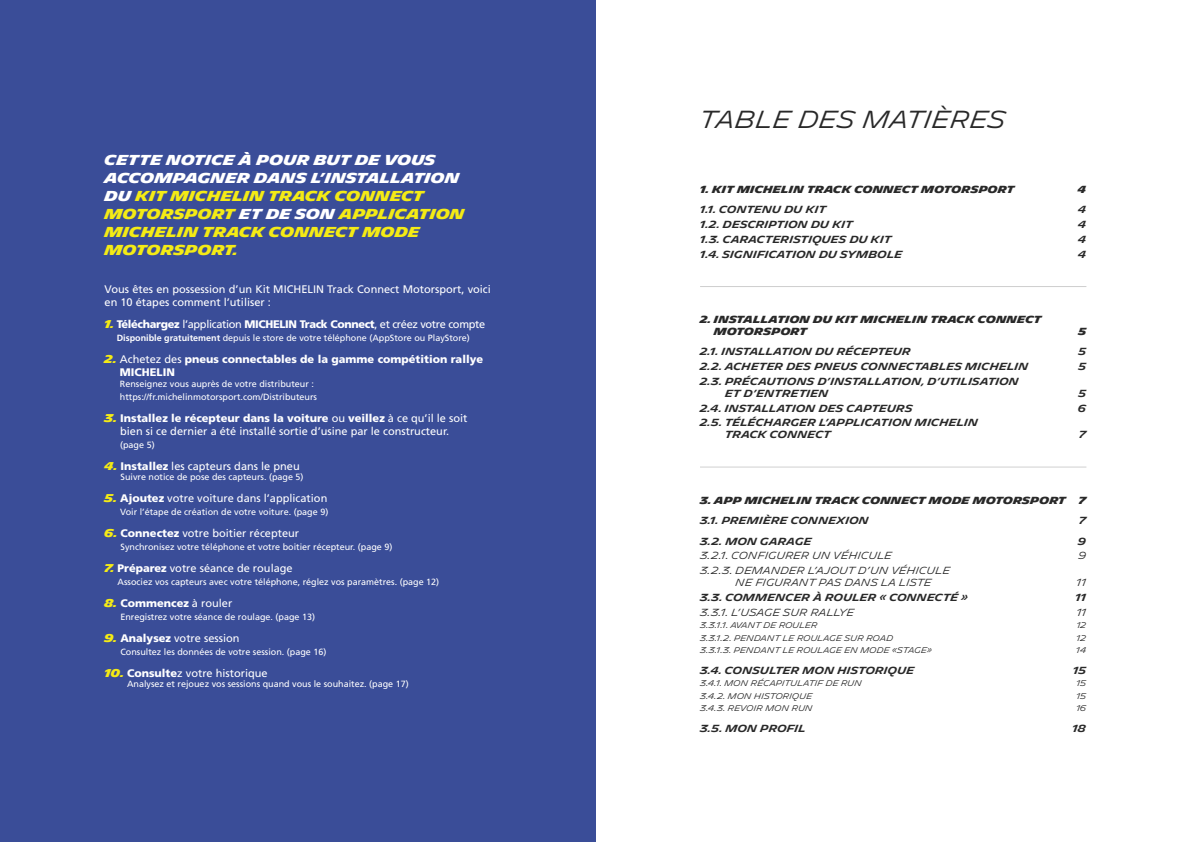
<style>
.page{position:relative;width:1191px;height:842px;background:#fff}
.page>*{position:absolute;margin:0;border:0;box-sizing:border-box;transform-origin:0 0}
.t1{font:300 24px "Michelin";color:#292929}
.t2{font:700 14px/18px "Michelin";color:#f4eb15}
.t3{font:11px/13.2px "Frutiger LT Std";color:#fff}
.t4{font:900 11px/13.2px "Frutiger LT Std";color:#fff}
.t5{font:11px "Frutiger LT Std";letter-spacing:-.03em;color:#fff}
.t6{font:600 10px/12px "Michelin";color:#292929}
.t7{font:700 10px/12px "Michelin";color:#292929}
.t8{font:300 10px/12px "Michelin";color:#292929}
.t9{font:9px/13.2px "Frutiger LT Std";color:#fff}
.t10{font:300 8px "Michelin";color:#292929}
.s1{color:#fff}
.s2{font-family:"Michelin";font-weight:700;color:#f4eb15}
.s3{font-weight:900}
.s4{font-weight:700}
.s5{font-weight:400}
</style>
<div class="page">
<div style="left:0;top:0;width:595px;height:842px;background:#3a4d98"></div>
<hr style="left:700px;top:286px;width:386px;height:1px;background:#292929">
<hr style="left:700px;top:467px;width:386px;height:1px;background:#292929">
<h2 class="t2" style="left:105px;top:151px;width:362px"><span class="s1">CETTE NOTICE À POUR BUT DE VOUS<br>ACCOMPAGNER DANS L’INSTALLATION<br>DU</span> KIT MICHELIN TRACK CONNECT<br>MOTORSPORT <span class="s1">ET DE SON</span> APPLICATION<br>MICHELIN TRACK CONNECT MODE<br>MOTORSPORT.</h2>
<p class="t3" style="left:105px;top:282px;width:388px">Vous êtes en possession d’un Kit MICHELIN Track Connect Motorsport, voici en 10 étapes comment l’utiliser :</p>
<p class="t5" style="left:105px;top:317px;width:382px"><span class="s2">1.</span> <span class="s3">Téléchargez</span> l’application <span class="s3">MICHELIN Track Connect</span>, et créez votre compte</p>
<p class="t9" style="left:117px;top:331px;width:355px"><span class="s4">Disponible gratuitement</span> depuis le store de votre téléphone (AppStore ou PlayStore)</p>
<p class="t4" style="left:120px;top:352px;width:365px;text-indent:-15px"><span class="s2">2.</span> <span class="s5">Achetez des</span> pneus connectables de la gamme compétition rallye<br>MICHELIN</p>
<p class="t9" style="left:120px;top:377px;width:199px">Renseignez vous auprès de votre distributeur : https://fr.michelinmotorsport.com/Distributeurs</p>
<p class="t3" style="left:105px;top:411px;width:364px;text-align:center"><span class="s2">3.</span> <span class="s3">Installez le récepteur dans la voiture</span> ou <span class="s3">veillez</span> à ce qu’il le soit bien si ce dernier a été installé sortie d’usine par le constructeur.</p>
<p class="t9" style="left:120px;top:438px;width:36px">(page 5)</p>
<p class="t3" style="left:105px;top:459px;width:197px"><span class="s2">4.</span> <span class="s3">Installez</span> les capteurs dans le pneu</p>
<p class="t9" style="left:120px;top:471px;width:185px">Suivre notice de pose des capteurs. (page 5)</p>
<p class="t3" style="left:105px;top:492px;width:224px"><span class="s2">5.</span> <span class="s3">Ajoutez</span> votre voiture dans l’application</p>
<p class="t9" style="left:120px;top:506px;width:210px">Voir l’étape de création de votre voiture. (page 9)</p>
<p class="t3" style="left:105px;top:527px;width:196px"><span class="s2">6.</span> <span class="s3">Connectez</span> votre boitier récepteur</p>
<p class="t9" style="left:121px;top:540px;width:273px">Synchronisez votre téléphone et votre boitier récepteur. (page 9)</p>
<p class="t3" style="left:105px;top:562px;width:190px"><span class="s2">7.</span> <span class="s3">Préparez</span> votre séance de roulage</p>
<p class="t9" style="left:118px;top:575px;width:323px">Associez vos capteurs avec votre téléphone, réglez vos paramètres. (page 12)</p>
<p class="t4" style="left:105px;top:596px;width:129px"><span class="s2">8.</span> Commencez <span class="s5">à rouler</span></p>
<p class="t9" style="left:120px;top:610px;width:196px">Enregistrez votre séance de roulage. (page 13)</p>
<p class="t3" style="left:105px;top:631px;width:136px"><span class="s2">9.</span> <span class="s3">Analysez</span> votre session</p>
<p class="t9" style="left:120px;top:645px;width:208px">Consultez les données de votre session. (page 16)</p>
<p class="t3" style="left:105px;top:666px;width:165px"><span class="s2">10.</span> <span class="s3">Consulte</span>z votre historique</p>
<p class="t9" style="left:127px;top:678px;width:283px">Analysez et rejouez vos sessions quand vous le souhaitez. (page 17)</p>
<h1 class="t1" style="left:700px;top:106px;width:308px">TABLE DES MATIÈRES</h1>
<p class="t7" style="left:700px;top:183px;width:316px">1. KIT MICHELIN TRACK CONNECT MOTORSPORT</p>
<p class="t7" style="left:1078px;top:183px;width:10px">4</p>
<p class="t6" style="left:700px;top:204px;width:128px">1.1. CONTENU DU KIT</p>
<p class="t6" style="left:1078px;top:204px;width:10px">4</p>
<p class="t6" style="left:700px;top:219px;width:154px">1.2. DESCRIPTION DU KIT</p>
<p class="t6" style="left:1078px;top:219px;width:10px">4</p>
<p class="t6" style="left:700px;top:233px;width:193px">1.3. CARACTERISTIQUES DU KIT</p>
<p class="t6" style="left:1078px;top:233px;width:10px">4</p>
<p class="t6" style="left:700px;top:248px;width:204px">1.4. SIGNIFICATION DU SYMBOLE</p>
<p class="t6" style="left:1078px;top:248px;width:10px">4</p>
<p class="t7" style="left:714px;top:313px;width:329px;text-indent:-14px">2. INSTALLATION DU KIT MICHELIN TRACK CONNECT<br>MOTORSPORT</p>
<p class="t7" style="left:1078px;top:325px;width:9px">5</p>
<p class="t6" style="left:700px;top:346px;width:212px">2.1. INSTALLATION DU RÉCEPTEUR</p>
<p class="t6" style="left:1078px;top:346px;width:9px">5</p>
<p class="t6" style="left:700px;top:361px;width:330px">2.2. ACHETER DES PNEUS CONNECTABLES MICHELIN</p>
<p class="t6" style="left:1078px;top:361px;width:9px">5</p>
<p class="t6" style="left:725px;top:375px;width:295px;text-indent:-25px">2.3. PRÉCAUTIONS D’INSTALLATION, D’UTILISATION<br>ET D’ENTRETIEN</p>
<p class="t6" style="left:1078px;top:387px;width:9px">5</p>
<p class="t6" style="left:700px;top:402px;width:214px">2.4. INSTALLATION DES CAPTEURS</p>
<p class="t6" style="left:1078px;top:402px;width:9px">6</p>
<p class="t6" style="left:725px;top:417px;width:255px;text-indent:-25px">2.5. TÉLÉCHARGER L’APPLICATION MICHELIN<br>TRACK CONNECT</p>
<p class="t6" style="left:1079px;top:429px;width:9px">7</p>
<p class="t7" style="left:700px;top:494px;width:367px">3. APP MICHELIN TRACK CONNECT MODE MOTORSPORT</p>
<p class="t7" style="left:1078px;top:494px;width:9px">7</p>
<p class="t6" style="left:700px;top:515px;width:170px">3.1. PREMIÈRE CONNEXION</p>
<p class="t6" style="left:1079px;top:515px;width:9px">7</p>
<p class="t6" style="left:700px;top:535px;width:113px">3.2. MON GARAGE</p>
<p class="t6" style="left:1078px;top:535px;width:9px">9</p>
<p class="t8" style="left:700px;top:550px;width:194px">3.2.1. CONFIGURER UN VÉHICULE</p>
<p class="t8" style="left:1079px;top:550px;width:9px">9</p>
<p class="t8" style="left:735px;top:565px;width:216px;text-indent:-36px">3.2.3. DEMANDER L’AJOUT D’UN VÉHICULE<br>NE FIGURANT PAS DANS LA LISTE</p>
<p class="t8" style="left:1076px;top:577px;width:11px">11</p>
<p class="t6" style="left:700px;top:592px;width:270px">3.3. COMMENCER À ROULER « CONNECTÉ »</p>
<p class="t6" style="left:1075px;top:592px;width:12px">11</p>
<p class="t8" style="left:700px;top:606px;width:156px">3.3.1. L’USAGE SUR RALLYE</p>
<p class="t8" style="left:1076px;top:606px;width:11px">11</p>
<p class="t10" style="left:700px;top:621px;width:119px">3.3.1.1. AVANT DE ROULER</p>
<p class="t10" style="left:1076px;top:621px;width:11px">12</p>
<p class="t10" style="left:700px;top:633px;width:195px">3.3.1.2. PENDANT LE ROULAGE SUR ROAD</p>
<p class="t10" style="left:1076px;top:633px;width:11px">12</p>
<p class="t10" style="left:700px;top:646px;width:233px">3.3.1.3. PENDANT LE ROULAGE EN MODE «STAGE»</p>
<p class="t10" style="left:1076px;top:646px;width:12px">14</p>
<p class="t6" style="left:700px;top:664px;width:216px">3.4. CONSULTER MON HISTORIQUE</p>
<p class="t6" style="left:1073px;top:664px;width:14px">15</p>
<p class="t10" style="left:700px;top:679px;width:164px">3.4.1. MON RÉCAPITULATIF DE RUN</p>
<p class="t10" style="left:1076px;top:679px;width:11px">15</p>
<p class="t10" style="left:700px;top:691px;width:114px">3.4.2. MON HISTORIQUE</p>
<p class="t10" style="left:1076px;top:691px;width:11px">15</p>
<p class="t10" style="left:700px;top:703px;width:114px">3.4.3. REVOIR MON RUN</p>
<p class="t10" style="left:1076px;top:703px;width:11px">16</p>
<p class="t6" style="left:700px;top:722px;width:107px">3.5. MON PROFIL</p>
<p class="t6" style="left:1072px;top:722px;width:15px">18</p>
</div>
